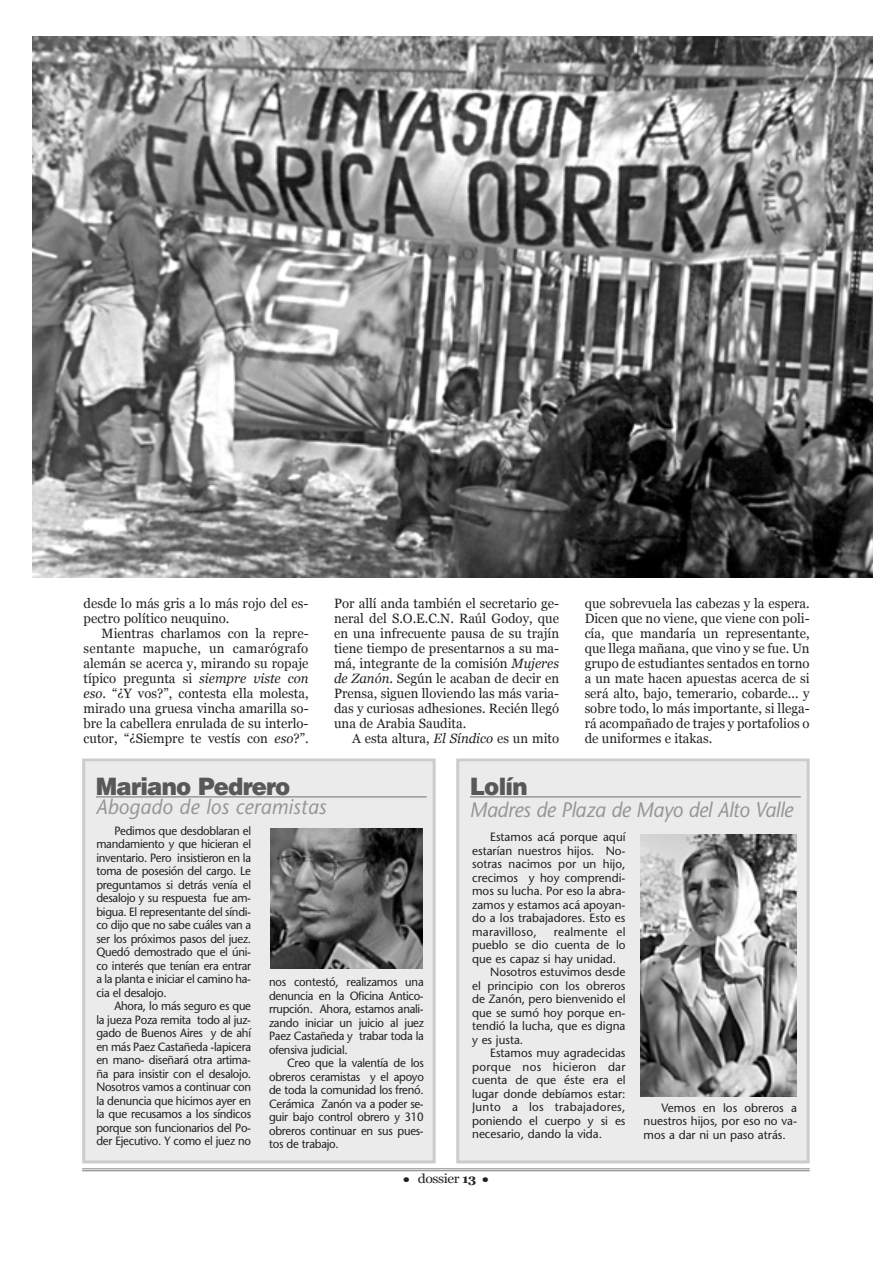
<style>
.page{position:relative;width:893px;height:1263px;background:#fff}
.page>*{position:absolute;margin:0;border:0;box-sizing:border-box;transform-origin:0 0}
.t1{font:900 24px "Helvetica";letter-spacing:-.035em;color:#57585a;scale:.95 1}
.t2{font:italic 21px "Stone Sans";letter-spacing:-.015em;color:#939598;scale:.95 1}
.t3{font:italic 21px "Stone Sans";letter-spacing:.01em;color:#939598;scale:.95 1}
.t4{font:13.5px/15px "Georgia";color:#231f20;text-align:justify}
.t5{font:12.75px "Georgia";letter-spacing:-.03em;color:#231f20;scale:1.1 1}
.t6{font:12px/13.5px "Stone Sans";color:#231f20;text-align:justify;scale:.95 1}
.t7{font:12px/13.5px "Stone Sans";color:#231f20;text-align:justify}
.t8{font:12px "Stone Sans";letter-spacing:.025em;color:#231f20}
.t9{font:12px "Stone Sans";letter-spacing:.02em;color:#231f20}
.s1{font-style:italic}
.s2{font-weight:700;font-size:12px}
</style>
<div class="page">
<hr style="left:82px;top:1168px;width:727px;height:1px;background:#999">
<hr style="left:82px;top:1170px;width:727px;height:1px;background:#999">
<img style="left:32px;top:37px;width:840px;height:540px">
<div style="left:85px;top:762px;width:347px;height:398px;background:#ebebeb"></div>
<div style="left:82px;top:759px;width:353px;height:404px;border:3px solid #ccc"></div>
<hr style="left:96px;top:796px;width:331px;height:2px;background:#999">
<img style="left:270px;top:828px;width:152px;height:140px">
<div style="left:459px;top:762px;width:347px;height:398px;background:#ebebeb"></div>
<div style="left:456px;top:759px;width:353px;height:404px;border:3px solid #ccc"></div>
<hr style="left:470px;top:796px;width:330px;height:2px;background:#999">
<img style="left:640px;top:835px;width:156px;height:262px">
<p class="t4" style="left:84px;top:595px;width:226px">desde lo más gris a lo más rojo del es&shy;pectro político neuquino.</p>
<p class="t4" style="left:84px;top:625px;width:226px;text-indent:18px">Mientras charlamos con la repre&shy;sentante mapuche, un camarógrafo alemán se acerca y, mirando su ropaje típico pregunta si <span class="s1">siempre viste con eso</span>. “¿Y vos?”, contesta ella molesta, mirado una gruesa vincha amarilla so&shy;bre la cabellera enrulada de su interlo&shy;cutor, “¿Siempre te vestís con <span class="s1">eso</span>?”.</p>
<p class="t4" style="left:334px;top:595px;width:226px">Por allí anda también el secretario ge&shy;neral del S.O.E.C.N. Raúl Godoy, que en una infrecuente pausa de su trajín tiene tiempo de presentarnos a su ma&shy;má, integrante de la comisión <span class="s1">Mujeres de Zanón</span>. Según le acaban de decir en Prensa, siguen lloviendo las más varia&shy;das y curiosas adhesiones. Recién llegó una de Arabia Saudita.</p>
<p class="t4" style="left:352px;top:730px;width:208px">A esta altura, <span class="s1">El Síndico</span> es un mito</p>
<p class="t4" style="left:584px;top:595px;width:226px">que sobrevuela las cabezas y la espera.<br>Dicen que no viene, que viene con poli&shy;cía, que mandaría un representante, que llega mañana, que vino y se fue. Un grupo de estudiantes sentados en torno a un mate hacen apuestas acerca de si será alto, bajo, temerario, cobarde... y sobre todo, lo más importante, si llega&shy;rá acompañado de trajes y portafolios o de uniformes e itakas.</p>
<h1 class="t1" style="left:96px;top:778px;width:206px">Mariano Pedrero</h1>
<h2 class="t3" style="left:96px;top:799px;width:244px">Abogado de los ceramistas</h2>
<p class="t6" style="left:96px;top:825px;width:164px;text-indent:18px">Pedimos que desdoblaran el mandamiento y que hicieran el inventario. Pero insistieron en la toma de posesión del cargo. Le preguntamos si detrás venía el desalojo y su respuesta fue am&shy;bigua. El representante del síndi&shy;co dijo que no sabe cuáles van a ser los próximos pasos del juez.<br>Quedó demostrado que el úni&shy;co interés que tenían era entrar a la planta e iniciar el camino ha&shy;cia el desalojo.</p>
<p class="t6" style="left:96px;top:1001px;width:164px;text-indent:18px">Ahora, lo más seguro es que la jueza Poza remita todo al juz&shy;gado de Buenos Aires y de ahí en más Paez Castañeda -lapicera en mano- diseñará otra artima&shy;ña para insistir con el desalojo.<br>Nosotros vamos a continuar con la denuncia que hicimos ayer en la que recusamos a los síndicos porque son funcionarios del Po&shy;der Ejecutivo. Y como el juez no</p>
<p class="t6" style="left:269px;top:976px;width:164px">nos contestó, realizamos una denuncia en la Oficina Antico&shy;rrupción. Ahora, estamos anali&shy;zando iniciar un juicio al juez Paez Castañeda y trabar toda la ofensiva judicial.</p>
<p class="t6" style="left:269px;top:1057px;width:164px;text-indent:18px">Creo que la valentía de los obreros ceramistas y el apoyo de toda la comunidad los frenó.<br>Cerámica Zanón va a poder se&shy;guir bajo control obrero y 310 obreros continuar en sus pues&shy;tos de trabajo.</p>
<h1 class="t1" style="left:470px;top:778px;width:62px">Lolín</h1>
<h2 class="t2" style="left:470px;top:802px;width:342px">Madres de Plaza de Mayo del Alto Valle</h2>
<p class="t7" style="left:472px;top:832px;width:155px;text-indent:18px">Estamos acá porque aquí estarían nuestros hijos. No&shy;sotras nacimos por un hijo, crecimos y hoy comprendi&shy;mos su lucha. Por eso la abra&shy;zamos y estamos acá apoyan&shy;do a los trabajadores. Esto es maravilloso,</p>
<p class="t9" style="left:554px;top:927px;width:73px">realmente el</p>
<p class="t7" style="left:472px;top:940px;width:155px">pueblo se dio cuenta de lo</p>
<p class="t7" style="left:472px;top:953px;width:146px">que es capaz si hay unidad.</p>
<p class="t7" style="left:490px;top:967px;width:137px">Nosotros estuvimos desde</p>
<p class="t7" style="left:472px;top:980px;width:155px">el principio con los obreros</p>
<p class="t7" style="left:472px;top:994px;width:155px">de Zanón, pero bienvenido el</p>
<p class="t7" style="left:472px;top:1007px;width:155px">que se sumó hoy porque en-</p>
<p class="t7" style="left:472px;top:1021px;width:155px">tendió la lucha, que es digna</p>
<p class="t7" style="left:472px;top:1034px;width:53px">y es justa.</p>
<p class="t7" style="left:490px;top:1048px;width:137px">Estamos muy agradecidas</p>
<p class="t8" style="left:472px;top:1062px;width:155px">porque nos hicieron dar</p>
<p class="t7" style="left:472px;top:1075px;width:155px">cuenta de que éste era el</p>
<p class="t7" style="left:472px;top:1088px;width:155px">lugar donde debíamos estar:</p>
<p class="t8" style="left:472px;top:1103px;width:155px">Junto a los trabajadores,</p>
<p class="t7" style="left:472px;top:1115px;width:155px">poniendo el cuerpo y si es</p>
<p class="t7" style="left:472px;top:1129px;width:131px">necesario, dando la vida.</p>
<p class="t7" style="left:643px;top:1102px;width:155px;text-indent:18px">Vemos en los obreros a nuestros hijos, por eso no va&shy;mos a dar ni un paso atrás.</p>
<p class="t5" style="left:403px;top:1171px;width:79px">● dossier <span class="s2">13</span> ●</p>
</div>
